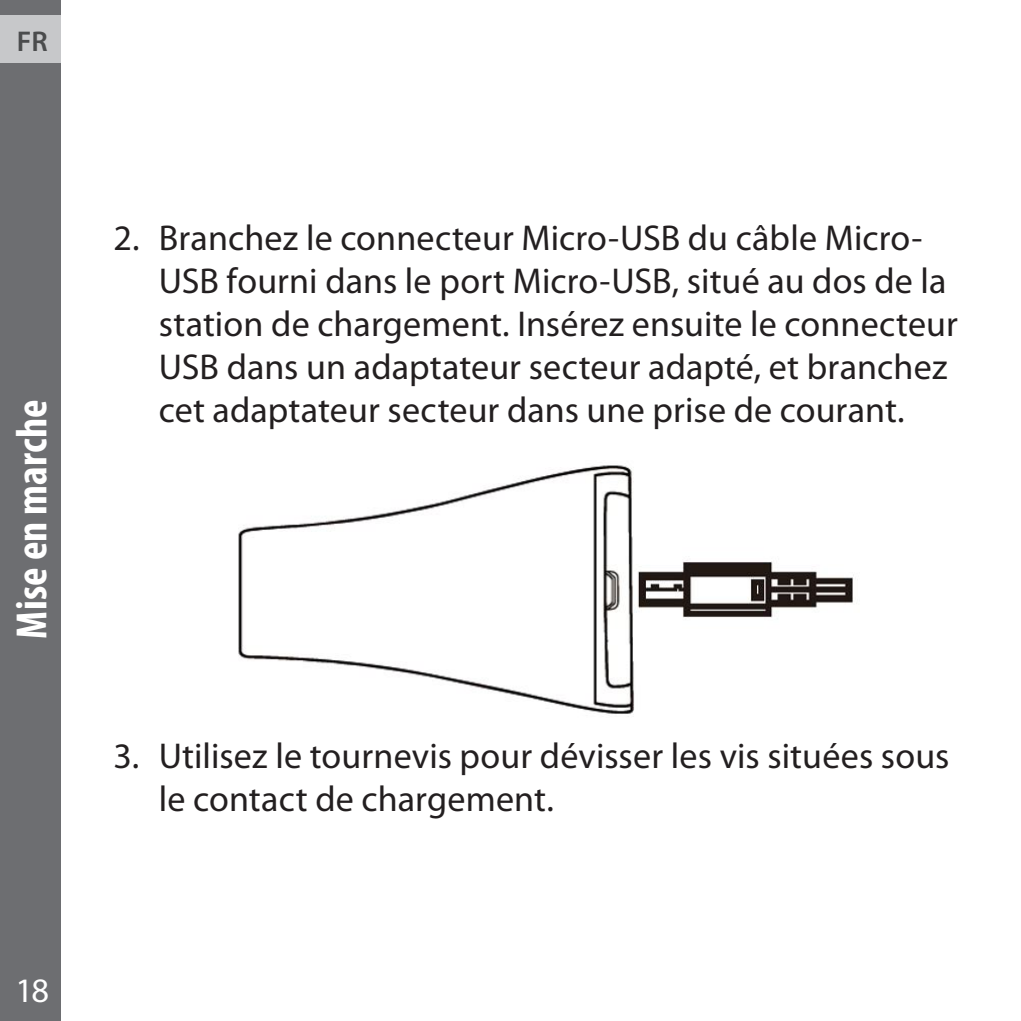
<style>
.page{position:relative;width:1021px;height:1021px;background:#fff}
.page>*{position:absolute;margin:0;border:0;box-sizing:border-box;transform-origin:0 0}
.t1{font:700 condensed 44px "Myriad Pro";letter-spacing:.005em;color:#fff}
.t2{font:36px/43.2px "Myriad Pro";letter-spacing:.005em;color:#231f20}
.t3{font:34.4px "Myriad Pro";color:#fff}
.t4{font:600 28.8px "Myriad Pro";color:#4b4c4d}
</style>
<div class="page">
<div style="left:0;top:0;width:60px;height:1020px;background:#6d6e71"></div>
<div style="left:0;top:15px;width:60px;height:48px;background:#c7c8ca"></div>
<img style="left:238px;top:465px;width:616px;height:249px">
<p class="t4" style="left:17px;top:23px;width:32px">FR</p>
<p class="t1" style="left:4px;top:638px;width:241px;rotate:-90deg">Mise en marche</p>
<p class="t3" style="left:15px;top:969px;width:35px">18</p>
<p class="t2" style="left:159px;top:215px;width:800px;text-indent:-45px">2. Branchez le connecteur Micro-USB du câble Micro-USB fourni dans le port Micro-USB, situé au dos de la station de chargement. Insérez ensuite le connecteur USB dans un adaptateur secteur adapté, et branchez cet adaptateur secteur dans une prise de courant.</p>
<p class="t2" style="left:159px;top:734px;width:792px;text-indent:-45px">3. Utilisez le tournevis pour dévisser les vis situées sous le contact de chargement.</p>
</div>
